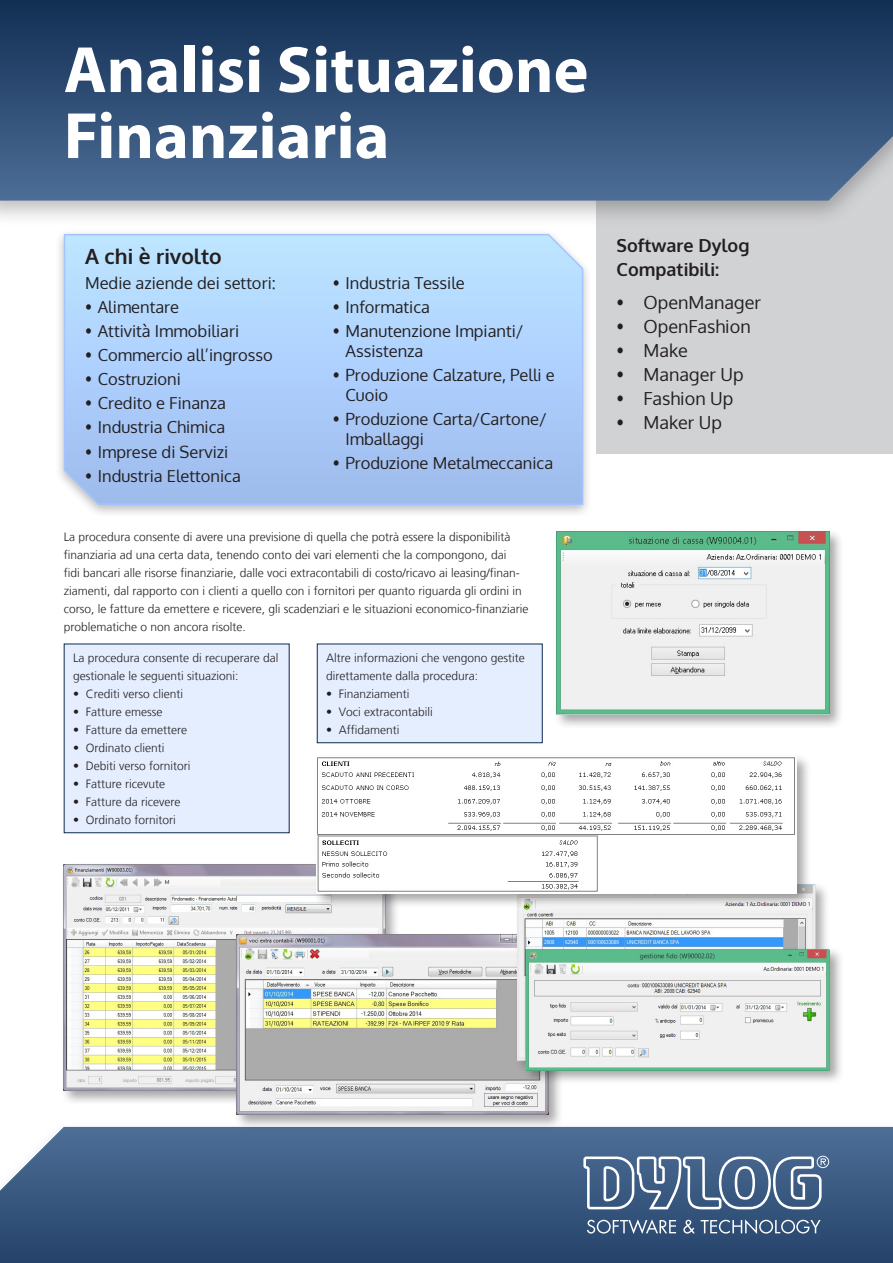
<style>
.page{position:relative;width:893px;height:1263px;background:#fff}
.page>*{position:absolute;margin:0;border:0;box-sizing:border-box;transform-origin:0 0}
.t1{font:700 66px/66px "Myriad Pro";color:#fff}
.t2{font:700 21px "Oxygen";color:#231f20}
.t3{font:18px "Oxygen";color:#231f20}
.t4{font:700 18px/24px "Oxygen";color:#231f20}
.t5{font:16.5px/19.8px "Oxygen";color:#231f20}
.t6{font:300 12px/18px "Frutiger";color:#231f20}
</style>
<div class="page">
<div style="left:596px;top:0;width:297px;height:454px;background:#d1d2d4"></div>
<div style="left:0;top:0;width:893px;height:228px;background:#231f20;opacity:.3"></div>
<svg style="left:0;top:0;width:893px;height:201px;background:#314f75"></svg>
<div style="left:0;top:1121px;width:893px;height:142px;background:#231f20;opacity:.3"></div>
<svg style="left:0;top:1127px;width:893px;height:136px;background:#3c5b82"></svg>
<div style="left:55px;top:229px;width:538px;height:289px;background:#231f20;opacity:.3"></div>
<svg style="left:63px;top:233px;width:521px;height:273px;background:#aed0f9"></svg>
<svg style="left:587px;top:1219px;width:89px;height:15px"></svg>
<svg style="left:683px;top:1220px;width:12px;height:13px"></svg>
<svg style="left:701px;top:1219px;width:120px;height:15px;background:#627997"></svg>
<svg style="left:583px;top:1155px;width:246px;height:55px;background:#677f9f"></svg>
<div style="left:61px;top:861px;width:339px;height:244px;background:#231f20;opacity:.4"></div>
<img style="left:64px;top:864px;width:321px;height:227px">
<div style="left:233px;top:931px;width:330px;height:199px;background:#231f20;opacity:.4"></div>
<img style="left:236px;top:934px;width:312px;height:181px">
<div style="left:554px;top:529px;width:290px;height:201px;background:#231f20;opacity:.4"></div>
<img style="left:557px;top:531px;width:272px;height:184px">
<div style="left:514px;top:882px;width:330px;height:203px;background:#231f20;opacity:.4"></div>
<img style="left:517px;top:885px;width:312px;height:185px">
<div style="left:64px;top:644px;width:225px;height:189px;background:#e5eeff"></div>
<div style="left:317px;top:644px;width:225px;height:99px;background:#e5eeff"></div>
<div style="left:317px;top:644px;width:226px;height:99px;border:1px solid #0e2a4f"></div>
<div style="left:314px;top:754px;width:498px;height:155px;background:#231f20;opacity:.4"></div>
<img style="left:317px;top:756px;width:479px;height:137px">
<h1 class="t1" style="left:64px;top:35px;width:526px">Analisi Situazione<br>Finanziaria</h1>
<h2 class="t2" style="left:85px;top:243px;width:138px">A chi è rivolto</h2>
<h3 class="t5" style="left:85px;top:273px;width:192px">Medie aziende dei settori:</h3>
<h3 class="t5" style="left:85px;top:297px;width:96px">• Alimentare</h3>
<h3 class="t5" style="left:85px;top:321px;width:156px">• Attività Immobiliari</h3>
<h3 class="t5" style="left:85px;top:345px;width:189px">• Commercio all’ingrosso</h3>
<h3 class="t5" style="left:85px;top:370px;width:97px">• Costruzioni</h3>
<h3 class="t5" style="left:85px;top:394px;width:142px">• Credito e Finanza</h3>
<h3 class="t5" style="left:85px;top:418px;width:142px">• Industria Chimica</h3>
<h3 class="t5" style="left:85px;top:442px;width:145px">• Imprese di Servizi</h3>
<h3 class="t5" style="left:85px;top:466px;width:157px">• Industria Elettonica</h3>
<h3 class="t5" style="left:333px;top:273px;width:134px">• Industria Tessile</h3>
<h3 class="t5" style="left:333px;top:297px;width:99px">• Informatica</h3>
<h3 class="t5" style="left:345px;top:321px;width:180px;text-indent:-13px">• Manutenzione Impianti/<br>Assistenza</h3>
<h3 class="t5" style="left:345px;top:365px;width:211px;text-indent:-13px">• Produzione Calzature, Pelli e<br>Cuoio</h3>
<h3 class="t5" style="left:345px;top:409px;width:203px;text-indent:-13px">• Produzione Carta/Cartone/<br>Imballaggi</h3>
<h3 class="t5" style="left:333px;top:453px;width:222px">• Produzione Metalmeccanica</h3>
<p class="t6" style="left:64px;top:528px;width:466px">La procedura consente di avere una previsione di quella che potrà essere la disponibilità finanziaria ad una certa data, tenendo conto dei vari elementi che la compongono, dai<br>fidi bancari alle risorse finanziarie, dalle voci extracontabili di costo/ricavo ai leasing/finan&shy;ziamenti, dal rapporto con i clienti a quello con i fornitori per quanto riguarda gli ordini in corso, le fatture da emettere e ricevere, gli scadenziari e le situazioni economico-finanziarie problematiche o non ancora risolte.</p>
<p class="t6" style="left:73px;top:649px;width:207px">La procedura consente di recuperare dal gestionale le seguenti situazioni:</p>
<p class="t6" style="left:73px;top:685px;width:112px">• Crediti verso clienti</p>
<p class="t6" style="left:73px;top:703px;width:91px">• Fatture emesse</p>
<p class="t6" style="left:73px;top:721px;width:116px">• Fatture da emettere</p>
<p class="t6" style="left:73px;top:739px;width:93px">• Ordinato clienti</p>
<p class="t6" style="left:73px;top:757px;width:119px">• Debiti verso fornitori</p>
<p class="t6" style="left:73px;top:775px;width:94px">• Fatture ricevute</p>
<p class="t6" style="left:73px;top:793px;width:109px">• Fatture da ricevere</p>
<p class="t6" style="left:73px;top:811px;width:104px">• Ordinato fornitori</p>
<p class="t6" style="left:326px;top:649px;width:200px">Altre informazioni che vengono gestite direttamente dalla procedura:</p>
<p class="t6" style="left:326px;top:685px;width:85px">• Finanziamenti</p>
<p class="t6" style="left:326px;top:703px;width:108px">• Voci extracontabili</p>
<p class="t6" style="left:326px;top:721px;width:75px">• Affidamenti</p>
<h3 class="t4" style="left:617px;top:234px;width:134px">Software Dylog<br>Compatibili:</h3>
<h3 class="t3" style="left:617px;top:290px;width:146px">• OpenManager</h3>
<h3 class="t3" style="left:617px;top:314px;width:136px">• OpenFashion</h3>
<h3 class="t3" style="left:617px;top:338px;width:73px">• Make</h3>
<h3 class="t3" style="left:617px;top:362px;width:129px">• Manager Up</h3>
<h3 class="t3" style="left:617px;top:386px;width:118px">• Fashion Up</h3>
<h3 class="t3" style="left:617px;top:410px;width:107px">• Maker Up</h3>
</div>
